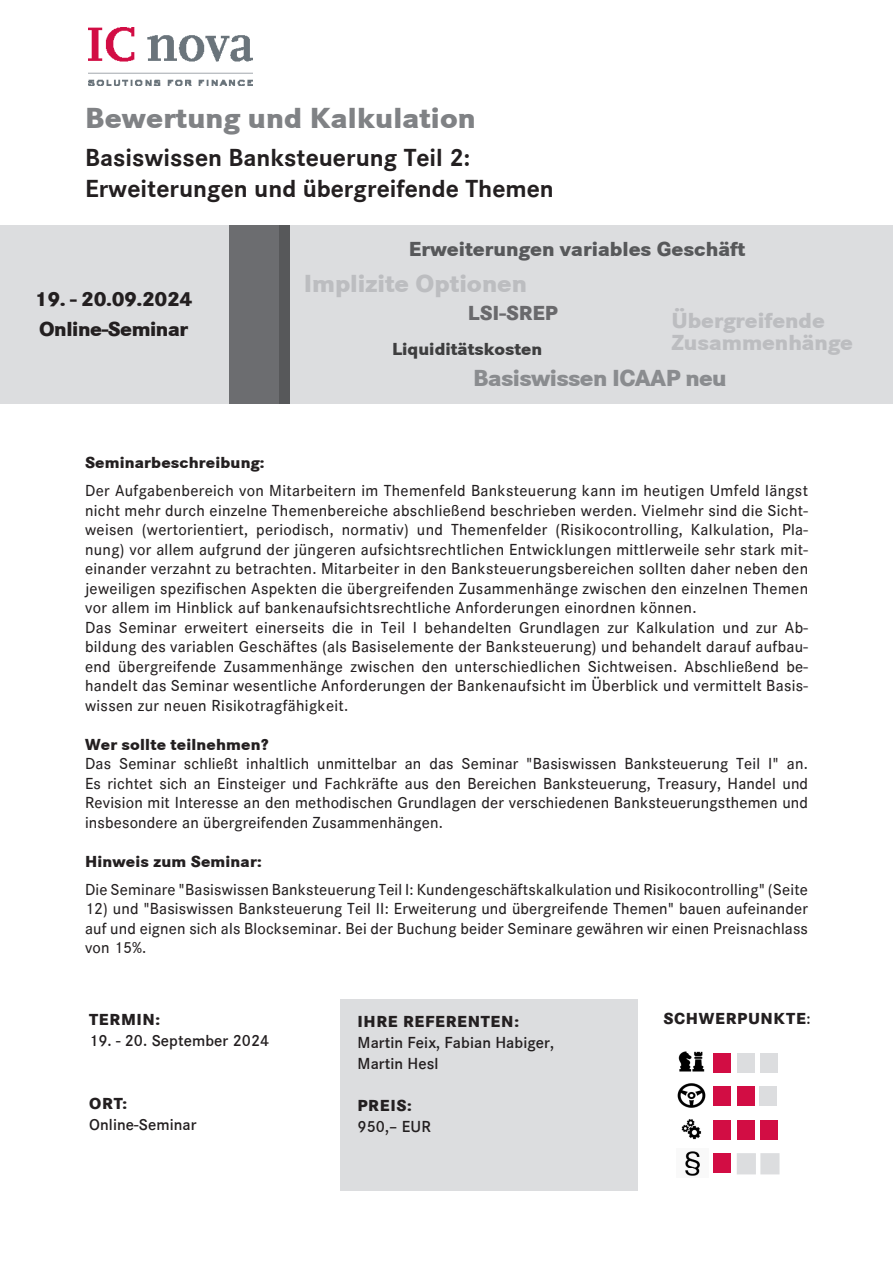
<style>
.page{position:relative;width:893px;height:1263px;background:#fff}
.page>*{position:absolute;margin:0;border:0;box-sizing:border-box;transform-origin:0 0}
.t1{font:800 30px "Corporate S";letter-spacing:.005em;color:#808285}
.t2{font:700 25.5px/30.6px "Corporate S";color:#231f20}
.t3{font:800 25.5px "Corporate S";color:#bcbdc0}
.t4{font:800 24px "Corporate S";letter-spacing:-.025em;color:#8a8c8f}
.t5{font:800 22.5px/22.5px "Corporate S";color:#bcbdc0}
.t6{font:800 21px "Corporate S";color:#57585a}
.t7{font:800 21px "Corporate S";letter-spacing:-.02em;color:#231f20}
.t8{font:800 21px "Corporate S";color:#69696c}
.t9{font:800 18px "Corporate S";color:#3e3e3f}
.t10{font:500 16.5px/19.5px "Corporate S";letter-spacing:.01em;color:#231f20;text-align:justify}
.t11{font:600 16.5px/21px "Corporate S";letter-spacing:.005em;color:#231f20}
.Absatz_Seminarziel_H{font:800 16.5px "Corporate S";letter-spacing:.01em;color:#231f20}
.Absatz_Seminarziel_H-2{font:800 16.5px "Corporate S";letter-spacing:.04em;color:#231f20}
.s1{font-weight:800}
.s2{font-weight:600}
</style>
<div class="page">
<div style="left:0;top:225px;width:893px;height:179px;background:#dcdddf"></div>
<div style="left:230px;top:225px;width:59px;height:179px;background:#6c6d70"></div>
<div style="left:280px;top:225px;width:10px;height:179px;background:#57585a"></div>
<div style="left:340px;top:999px;width:298px;height:192px;background:#dcdddf"></div>
<img style="left:678px;top:1051px;width:27px;height:21px">
<img style="left:677px;top:1083px;width:29px;height:25px">
<img style="left:681px;top:1119px;width:20px;height:21px">
<img style="left:685px;top:1151px;width:15px;height:25px">
<div style="left:713px;top:1053px;width:18px;height:20px;background:#d20d44"></div>
<div style="left:713px;top:1086px;width:18px;height:20px;background:#d20d44"></div>
<div style="left:713px;top:1120px;width:18px;height:20px;background:#d20d44"></div>
<div style="left:713px;top:1153px;width:18px;height:20px;background:#d20d44"></div>
<div style="left:737px;top:1053px;width:17px;height:20px;background:#dcdddf"></div>
<div style="left:737px;top:1086px;width:17px;height:20px;background:#d20d44"></div>
<div style="left:737px;top:1120px;width:17px;height:20px;background:#d20d44"></div>
<div style="left:737px;top:1153px;width:19px;height:21px;background:#dcdddf"></div>
<div style="left:760px;top:1053px;width:18px;height:20px;background:#dcdddf"></div>
<div style="left:759px;top:1086px;width:18px;height:20px;background:#dcdddf"></div>
<div style="left:760px;top:1120px;width:18px;height:20px;background:#d20d44"></div>
<div style="left:760px;top:1153px;width:19px;height:21px;background:#dcdddf;border:2px solid #dcdddf"></div>
<img style="left:89px;top:28px;width:164px;height:57px">
<p class="t1" style="left:85px;top:97px;width:392px">Bewertung und Kalkulation</p>
<p class="t2" style="left:85px;top:141px;width:470px">Basiswissen Banksteuerung Teil 2:<br>Erweiterungen und übergreifende Themen</p>
<p class="t7" style="left:35px;top:285px;width:159px">19. - 20.09.2024</p>
<p class="t7" style="left:39px;top:315px;width:150px">Online-Seminar</p>
<p class="t6" style="left:409px;top:234px;width:338px">Erweiterungen variables Geschäft</p>
<p class="t3" style="left:304px;top:266px;width:225px">Implizite Optionen</p>
<p class="t8" style="left:468px;top:299px;width:91px">LSI-SREP</p>
<p class="t9" style="left:392px;top:336px;width:152px">Liquiditätskosten</p>
<p class="t5" style="left:671px;top:308px;width:183px">Übergreifende<br>Zusammenhänge</p>
<p class="t4" style="left:473px;top:362px;width:255px">Basiswissen ICAAP neu</p>
<p class="Absatz_Seminarziel_H" style="left:85px;top:451px;width:181px">Seminarbeschreibung:</p>
<p class="t10" style="left:85px;top:480px;width:725px">Der Aufgabenbereich von Mitarbeitern im Themenfeld Banksteuerung kann im heutigen Umfeld längst nicht mehr durch einzelne Themenbereiche abschließend beschrieben werden. Vielmehr sind die Sicht&shy;weisen (wertorientiert, periodisch, normativ) und Themenfelder (Risikocontrolling, Kalkulation, Pla&shy;nung) vor allem aufgrund der jüngeren aufsichtsrechtlichen Entwicklungen mittlerweile sehr stark mit&shy;einander verzahnt zu betrachten. Mitarbeiter in den Banksteuerungsbereichen sollten daher neben den jeweiligen spezifischen Aspekten die übergreifenden Zusammenhänge zwischen den einzelnen Themen vor allem im Hinblick auf bankenaufsichtsrechtliche Anforderungen einordnen können.</p>
<p class="t10" style="left:85px;top:617px;width:724px">Das Seminar erweitert einerseits die in Teil I behandelten Grundlagen zur Kalkulation und zur Ab&shy;bildung des variablen Geschäftes (als Basiselemente der Banksteuerung) und behandelt darauf aufbau&shy;end übergreifende Zusammenhänge zwischen den unterschiedlichen Sichtweisen. Abschließend be&shy;handelt das Seminar wesentliche Anforderungen der Bankenaufsicht im Überblick und vermittelt Basis-</p>
<p class="t10" style="left:85px;top:695px;width:265px">wissen zur neuen Risikotragfähigkeit.</p>
<p class="Absatz_Seminarziel_H" style="left:85px;top:733px;width:185px">Wer sollte teilnehmen?</p>
<p class="t10" style="left:85px;top:753px;width:725px">Das Seminar schließt inhaltlich unmittelbar an das Seminar "Basiswissen Banksteuerung Teil I" an.<br>Es richtet sich an Einsteiger und Fachkräfte aus den Bereichen Banksteuerung, Treasury, Handel und Revision mit Interesse an den methodischen Grundlagen der verschiedenen Banksteuerungsthemen und insbesondere an übergreifenden Zusammenhängen.</p>
<p class="Absatz_Seminarziel_H" style="left:85px;top:850px;width:178px">Hinweis zum Seminar:</p>
<p class="t10" style="left:85px;top:879px;width:724px">Die Seminare "Basiswissen Banksteuerung Teil I: Kundengeschäftskalkulation und Risikocontrolling" (Seite</p>
<p class="t10" style="left:85px;top:898px;width:724px">12) und "Basiswissen Banksteuerung Teil II: Erweiterung und übergreifende Themen" bauen aufeinander auf und eignen sich als Blockseminar. Bei der Buchung beider Seminare gewähren wir einen Preisnachlass von 15%.</p>
<p class="Absatz_Seminarziel_H" style="left:89px;top:1008px;width:73px">TERMIN:</p>
<p class="t11" style="left:89px;top:1030px;width:182px">19. - 20. September 2024</p>
<p class="t11" style="left:89px;top:1093px;width:109px"><span class="s1">ORT:<br></span>Online-Seminar</p>
<p class="t11" style="left:358px;top:1011px;width:198px"><span class="s1">IHRE REFERENTEN:<br></span>Martin Feix, Fabian Habiger,<br>Martin Hesl</p>
<p class="t11" style="left:358px;top:1095px;width:75px"><span class="s1">PREIS:<br></span>950,– EUR</p>
<p class="Absatz_Seminarziel_H-2" style="left:663px;top:1007px;width:149px">SCHWERPUNKTE<span class="s2">:</span></p>
</div>
